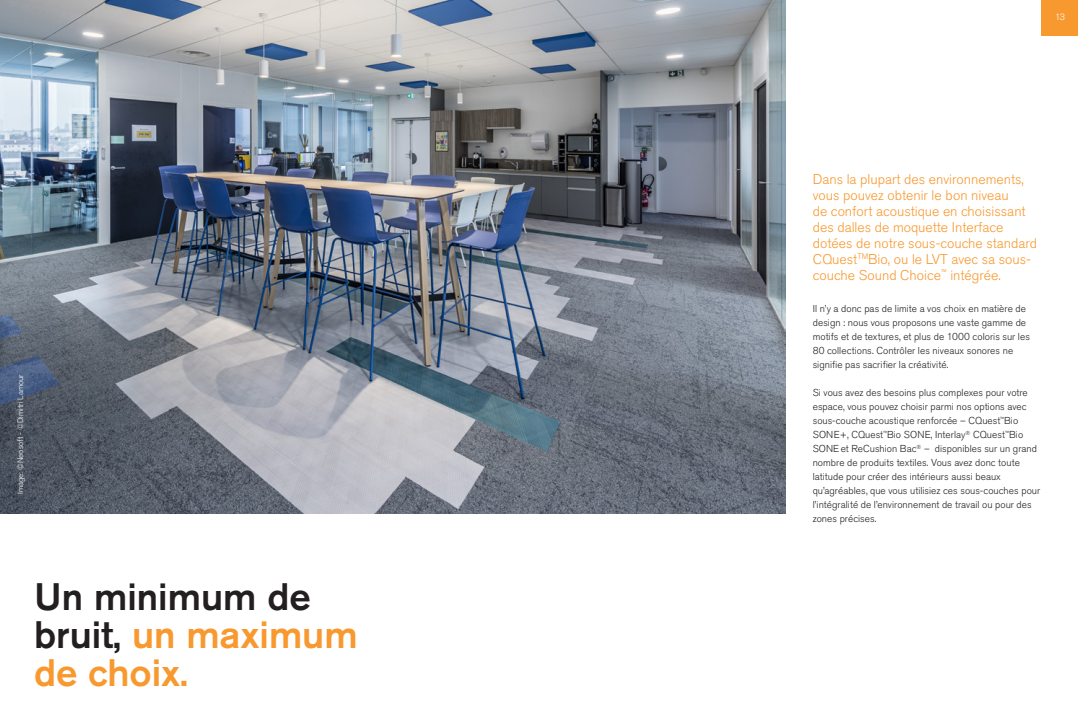
<style>
.page{position:relative;width:1078px;height:720px;background:#fff}
.page>*{position:absolute;margin:0;border:0;box-sizing:border-box;transform-origin:0 0}
.t1{font:500 38px/38px "Akzidenz Grotesk Pro";color:#231f20}
.t2{font:300 14px/16px "Akzidenz Grotesk Pro";color:#f8992f}
.t3{font:300 10px/14px "Akzidenz Grotesk Pro";letter-spacing:.005em;color:#231f20}
.t4{font:300 9px "Akzidenz Grotesk Pro";color:#fff}
.t5{font:300 8px "Akzidenz Grotesk Pro";color:#fff}
.s1{color:#f8992f}
</style>
<div class="page">
<img style="left:0;top:0;width:785px;height:513px">
<div style="left:1041px;top:0;width:36px;height:36px;background:#f8992f"></div>
<p class="t5" style="left:15px;top:494px;width:122px;rotate:-90deg">Image: ©Neosoft - ©Dimitri Lamour</p>
<h1 class="t1" style="left:34px;top:577px;width:325px">Un minimum de bruit, <span class="s1">un maximum de choix.</span></h1>
<p class="t4" style="left:1054px;top:11px;width:11px">13</p>
<p class="t2" style="left:812px;top:171px;width:226px">Dans la plupart des environnements, vous pouvez obtenir le bon niveau<br>de confort acoustique en choisissant des dalles de moquette Interface dotées de notre sous-couche standard CQuest<sup>TM</sup>Bio, ou le LVT avec sa sous&shy;couche Sound Choice<sup>™</sup> intégrée.</p>
<p class="t3" style="left:812px;top:302px;width:219px">Il n’y a donc pas de limite a vos choix en matière de design : nous vous proposons une vaste gamme de motifs et de textures, et plus de 1000 coloris sur les 80 collections. Contrôler les niveaux sonores ne signifie pas sacrifier la créativité.</p>
<p class="t3" style="left:812px;top:386px;width:229px">Si vous avez des besoins plus complexes pour votre espace, vous pouvez choisir parmi nos options avec sous-couche acoustique renforcée – CQuest<sup>™</sup>Bio SONE+, CQuest<sup>™</sup>Bio SONE, Interlay<sup>®</sup> CQuest<sup>™</sup>Bio SONEet ReCushion Bac<sup>®</sup> – disponibles sur un grand nombre de produits textiles. Vous avez donc toute latitude pour créer des intérieurs aussi beaux qu’agréables, que vous utilisiez ces sous-couches pour l’intégralité de l’environnement de travail ou pour des zones précises.</p>
</div>
